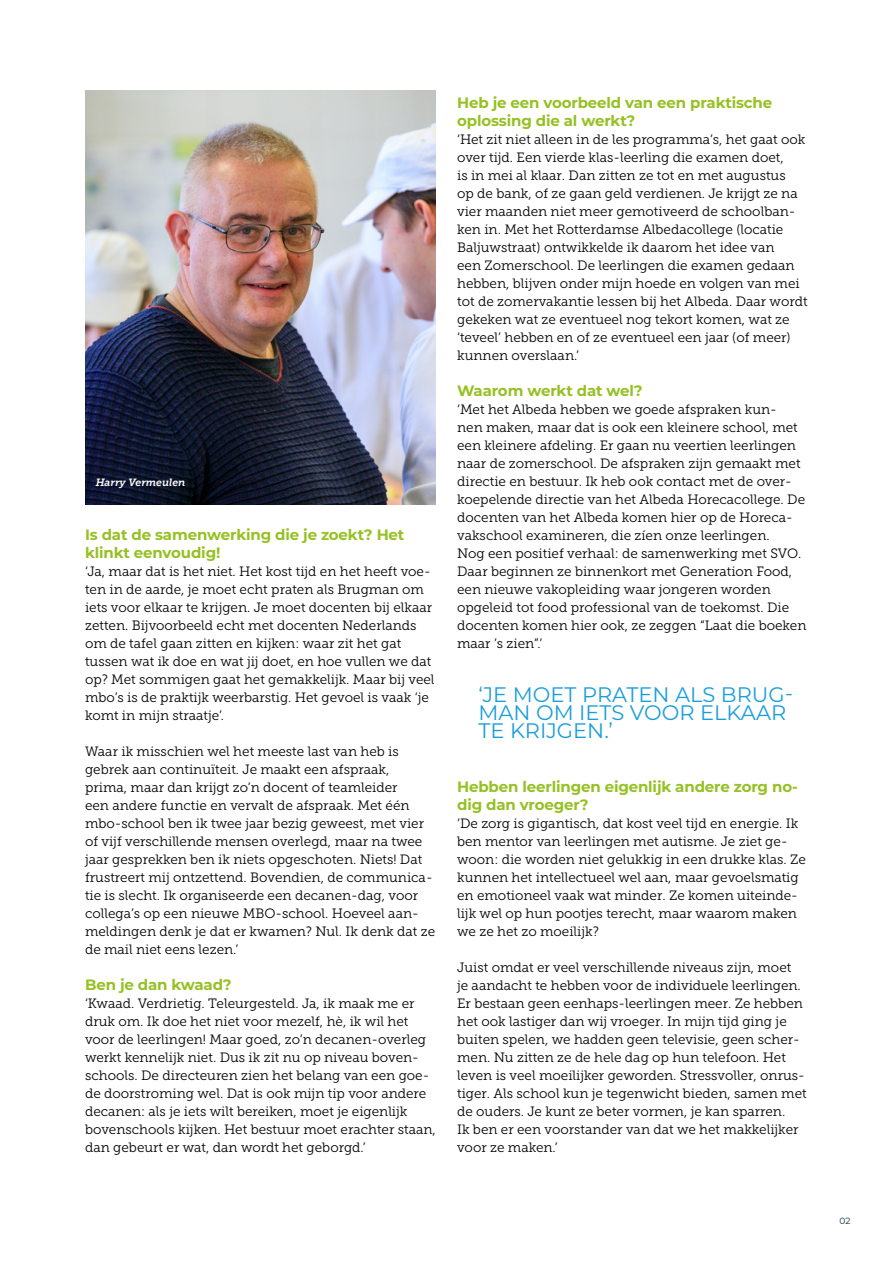
<style>
.page{position:relative;width:893px;height:1263px;background:#fff}
.page>*{position:absolute;margin:0;border:0;box-sizing:border-box;transform-origin:0 0}
.t1{font:21px/18px "Montserrat";color:#1a9eda}
.t2{font:700 15px/18px "Montserrat";letter-spacing:-.01em;color:#95c123}
.t3{font:13.5px/18px "Museo Slab 300";color:#000}
.t4{font:italic 10.5px "Museo Slab 700";color:#fff}
.t5{font:9px "Montserrat";color:#0c3148}
</style>
<div class="page">
<img style="left:85px;top:90px;width:351px;height:414px">
<p class="t4" style="left:96px;top:476px;width:91px">Harry Vermeulen</p>
<p class="t2" style="left:85px;top:525px;width:321px">Is dat de samenwerking die je zoekt? Het klinkt eenvoudig!</p>
<p class="t3" style="left:85px;top:562px;width:351px">‘Ja, maar dat is het niet. Het kost tijd en het heeft voe&shy;ten in de aarde, je moet echt praten als Brugman om iets voor elkaar te krijgen. Je moet docenten bij elkaar zetten. Bijvoorbeeld echt met docenten Nederlands om de tafel gaan zitten en kijken: waar zit het gat tussen wat ik doe en wat jij doet, en hoe vullen we dat op? Met sommigen gaat het gemakkelijk. Maar bij veel mbo’s is de praktijk weerbarstig. Het gevoel is vaak ‘je komt in mijn straatje’.</p>
<p class="t3" style="left:85px;top:742px;width:352px">Waar ik misschien wel het meeste last van heb is gebrek aan continuïteit. Je maakt een afspraak,<br>prima, maar dan krijgt zo’n docent of teamleider<br>een andere functie en vervalt de afspraak. Met één mbo-school ben ik twee jaar bezig geweest, met vier of vijf verschillende mensen overlegd, maar na twee jaar gesprekken ben ik niets opgeschoten. Niets! Dat frustreert mij ontzettend. Bovendien, de communica&shy;tie is slecht. Ik organiseerde een decanen-dag, voor collega’s op een nieuwe MBO-school. Hoeveel aan&shy;meldingen denk je dat er kwamen? Nul. Ik denk dat ze de mail niet eens lezen.’</p>
<p class="t2" style="left:85px;top:975px;width:148px">Ben je dan kwaad?</p>
<p class="t3" style="left:85px;top:994px;width:352px">‘Kwaad. Verdrietig. Teleurgesteld. Ja, ik maak me er druk om. Ik doe het niet voor mezelf, hè, ik wil het voor de leerlingen! Maar goed, zo’n decanen-overleg werkt kennelijk niet. Dus ik zit nu op niveau boven&shy;schools. De directeuren zien het belang van een goe&shy;de doorstroming wel. Dat is ook mijn tip voor andere decanen: als je iets wilt bereiken, moet je eigenlijk bovenschools kijken. Het bestuur moet erachter staan, dan gebeurt er wat, dan wordt het geborgd.’</p>
<p class="t2" style="left:457px;top:93px;width:317px">Heb je een voorbeeld van een praktische oplossing die al werkt?</p>
<p class="t3" style="left:457px;top:130px;width:352px">‘Het zit niet alleen in de les programma’s, het gaat ook over tijd. Een vierde klas-leerling die examen doet,<br>is in mei al klaar. Dan zitten ze tot en met augustus<br>op de bank, of ze gaan geld verdienen. Je krijgt ze na vier maanden niet meer gemotiveerd de schoolban&shy;ken in. Met het Rotterdamse Albedacollege (locatie Baljuwstraat) ontwikkelde ik daarom het idee van<br>een Zomerschool. De leerlingen die examen gedaan hebben, blijven onder mijn hoede en volgen van mei tot de zomervakantie lessen bij het Albeda. Daar wordt gekeken wat ze eventueel nog tekort komen, wat ze ‘teveel’ hebben en of ze eventueel een jaar (of meer) kunnen overslaan.’</p>
<p class="t2" style="left:457px;top:381px;width:187px">Waarom werkt dat wel?</p>
<p class="t3" style="left:457px;top:400px;width:351px">‘Met het Albeda hebben we goede afspraken kun-<br>nen maken, maar dat is ook een kleinere school, met een kleinere afdeling. Er gaan nu veertien leerlingen naar de zomerschool. De afspraken zijn gemaakt met directie en bestuur. Ik heb ook contact met de over&shy;koepelende directie van het Albeda Horecacollege. De docenten van het Albeda komen hier op de Horeca&shy;vakschool examineren, die zíen onze leerlingen.<br>Nog een positief verhaal: de samenwerking met SVO.<br>Daar beginnen ze binnenkort met Generation Food, een nieuwe vakopleiding waar jongeren worden opgeleid tot food professional van de toekomst. Die docenten komen hier ook, ze zeggen “Laat die boeken maar ’s zien”.’</p>
<h1 class="t1" style="left:478px;top:685px;width:316px">‘JE MOET PRATEN ALS BRUG-<br>MAN OM IETS VOOR ELKAAR<br>TE KRIJGEN.’</h1>
<p class="t2" style="left:457px;top:777px;width:342px">Hebben leerlingen eigenlijk andere zorg no&shy;dig dan vroeger?</p>
<p class="t3" style="left:457px;top:814px;width:350px">‘De zorg is gigantisch, dat kost veel tijd en energie. Ik ben mentor van leerlingen met autisme. Je ziet ge&shy;woon: die worden niet gelukkig in een drukke klas. Ze kunnen het intellectueel wel aan, maar gevoelsmatig en emotioneel vaak wat minder. Ze komen uiteinde&shy;lijk wel op hun pootjes terecht, maar waarom maken we ze het zo moeilijk?</p>
<p class="t3" style="left:457px;top:958px;width:351px">Juist omdat er veel verschillende niveaus zijn, moet<br>je aandacht te hebben voor de individuele leerlingen.<br>Er bestaan geen eenhaps-leerlingen meer. Ze hebben het ook lastiger dan wij vroeger. In mijn tijd ging je buiten spelen, we hadden geen televisie, geen scher&shy;men. Nu zitten ze de hele dag op hun telefoon. Het leven is veel moeilijker geworden. Stressvoller, onrus&shy;tiger. Als school kun je tegenwicht bieden, samen met de ouders. Je kunt ze beter vormen, je kan sparren.<br>Ik ben er een voorstander van dat we het makkelijker voor ze maken.’</p>
<p class="t5" style="left:839px;top:1215px;width:12px">02</p>
</div>
